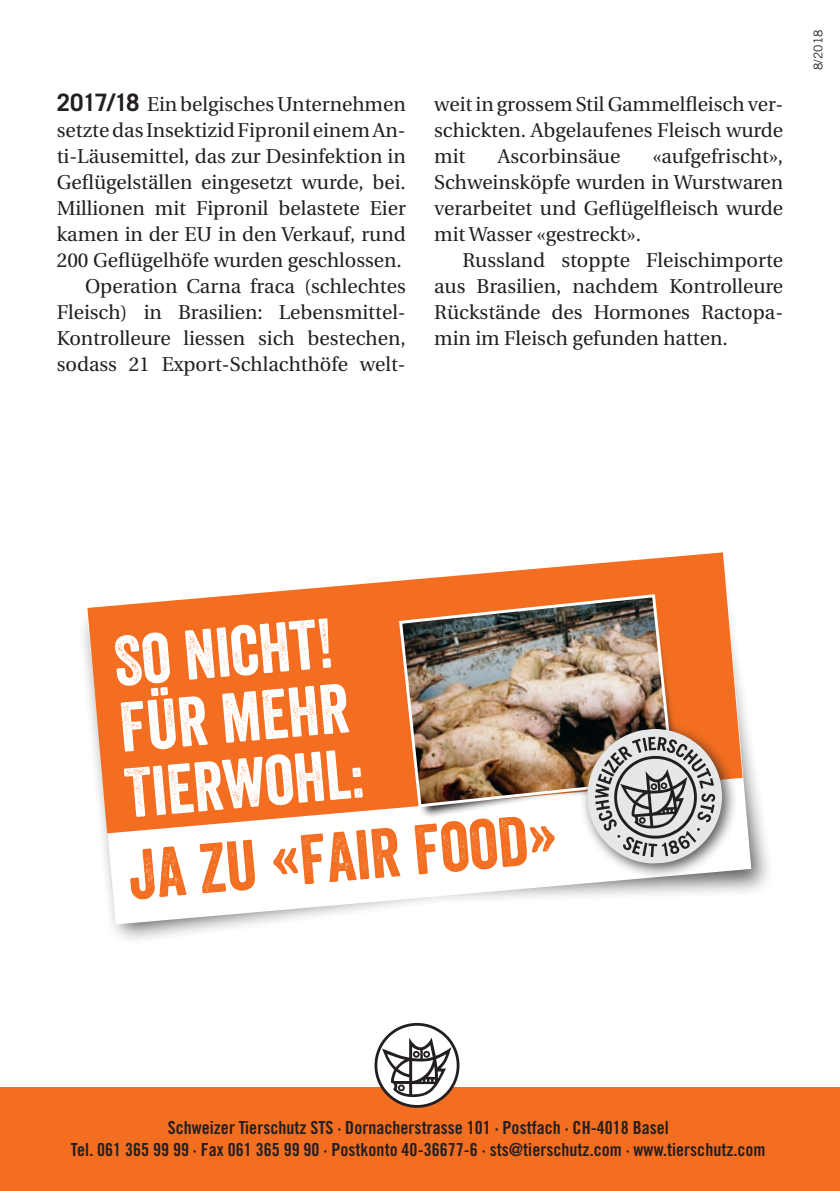
<style>
.page{position:relative;width:840px;height:1191px;background:#fff}
.page>*{position:absolute;margin:0;border:0;box-sizing:border-box;transform-origin:0 0}
.t1{font:68px/66px "Veneer";color:#fff}
.t2{font:68px "Veneer";color:#f36e21}
.t3{font:20px/26px "Utopia";color:#231f20;text-align:justify}
.t4{font:18px/22px "Trade Gothic Bold Cond Twenty";color:#231f20;text-align:center}
.t5{font:12px "Trade Gothic";color:#231f20}
.s1{font-family:"Trade Gothic";font-weight:700;font-size:24px}
</style>
<div class="page">
<div style="left:77px;top:552px;width:697px;height:393px;background:#231f20;opacity:.75"></div>
<svg style="left:88px;top:553px;width:662px;height:371px"></svg>
<div style="left:0;top:1087px;width:839px;height:104px;background:#f36e21"></div>
<svg style="left:376px;top:1024px;width:82px;height:82px"></svg>
<div style="left:374px;top:1023px;width:85px;height:84px;border:3px solid #231f20;border-radius:50%"></div>
<svg style="left:382px;top:1037px;width:69px;height:60px"></svg>
<svg style="left:87px;top:552px;width:655px;height:281px;fill:#f36e21"></svg>
<svg style="left:399px;top:610px;width:286px;height:208px"></svg>
<img style="left:397px;top:592px;width:278px;height:217px">
<div style="left:579px;top:721px;width:158px;height:158px;background:#231f20;opacity:.75"></div>
<svg style="left:584px;top:726px;width:140px;height:140px;background:#b1a9a5"></svg>
<p class="t3" style="left:57px;top:92px;width:350px;text-align:right"><span class="s1">2017/18</span> Ein belgisches Unternehmen setzte das Insektizid Fipronil einem An&shy;ti-Läusemittel, das zur Desinfektion in Geflügelställen eingesetzt wurde, bei.<br>Millionen mit Fipronil belastete Eier kamen in der EU in den Verkauf, rund 200 Geflügelhöfe wurden geschlossen.<br>Operation Carna fraca (schlechtes Fleisch) in Brasilien: Lebensmittel-Kontrolleure liessen sich bestechen, sodass 21 Export-Schlachthöfe welt-</p>
<p class="t3" style="left:434px;top:92px;width:350px">weit in grossem Stil Gammelfleisch ver&shy;schickten. Abgelaufenes Fleisch wurde mit</p>
<p class="t3" style="left:434px;top:144px;width:350px;text-indent:218px">«aufgefrischt», Schweinsköpfe wurden in Wurstwaren verarbeitet und Geflügelfleisch wurde mit Wasser «gestreckt».</p>
<p class="t3" style="left:434px;top:248px;width:350px;text-indent:28px">Russland stoppte Fleischimporte aus Brasilien, nachdem Kontrolleure Rückstände des Hormones Ractopa&shy;min im Fleisch gefunden hatten.</p>
<p class="t3" style="left:497px;top:144px;width:124px">Ascorbinsäue</p>
<p class="t5" style="left:810px;top:70px;width:42px;rotate:-90deg">8/2018</p>
<h1 class="t1" style="left:111px;top:628px;width:240px;rotate:-5deg">So nicht!<br>FÜr mehr<br>Tierwohl:</h1>
<h1 class="t2" style="left:124px;top:834px;width:432px;rotate:-5deg">ja zu «fair food»</h1>
<p class="t4" style="left:71px;top:1116px;width:695px">Schweizer Tierschutz STS · Dornacherstrasse 101 · Postfach · CH-4018 Basel<br>Tel. 061 365 99 99 · Fax 061 365 99 90 · Postkonto 40-36677-6 · sts@tierschutz.com · www.tierschutz.com</p>
</div>
